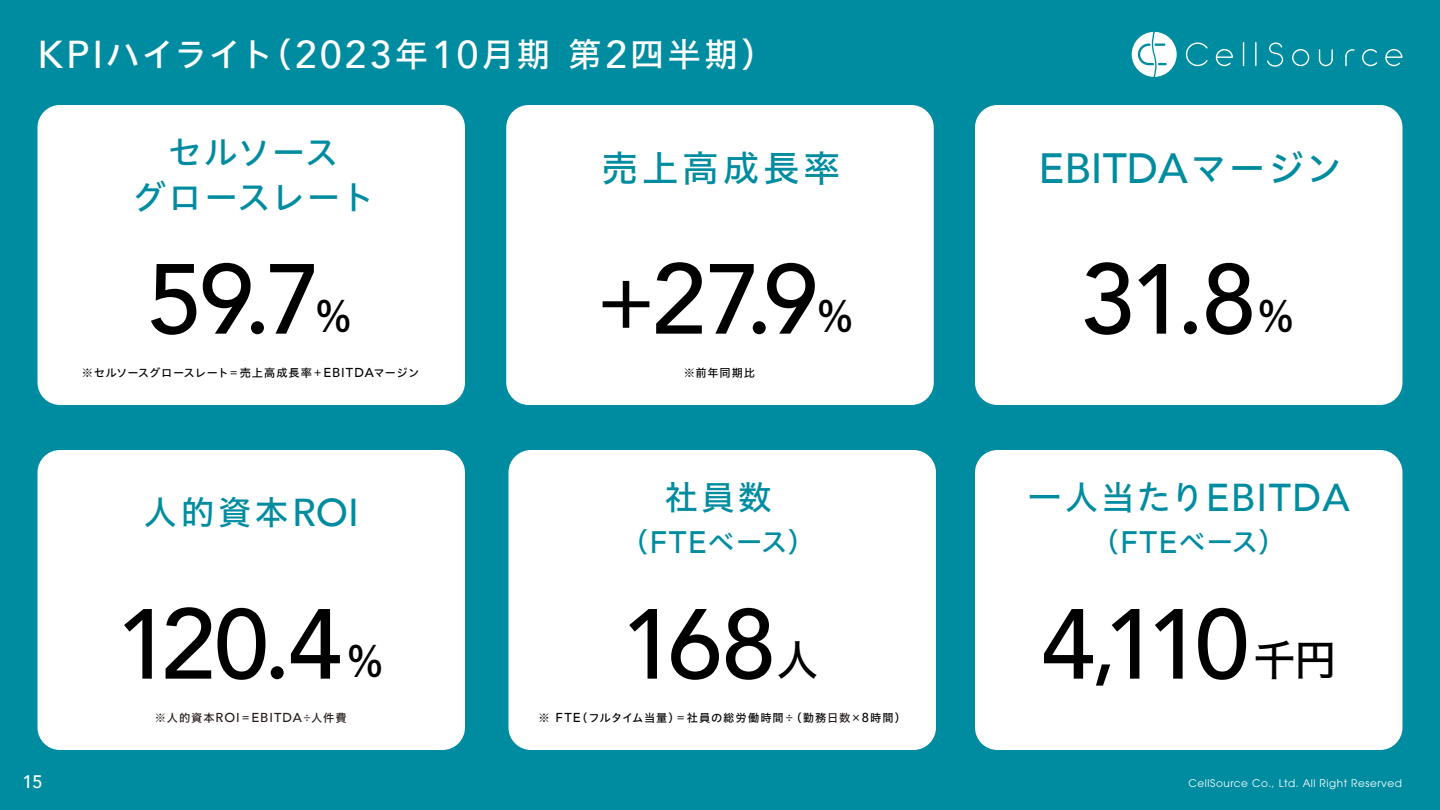
<style>
.page{position:relative;width:1440px;height:810px;background:#008ca0}
.page>*{position:absolute;margin:0;border:0;box-sizing:border-box;transform-origin:0 0}
.t1{font:500 98.32px "Avenir";letter-spacing:-.05em;color:#000}
.t2{font:42.75px "Hiragino UD Sans Std N W5";color:#000}
.t3{font:500 42.22px "Avenir";color:#008ca0}
.t4{font:500 38.78px "Avenir";letter-spacing:.035em;color:#008ca0}
.t5{font:36.75px "Hiragino UD Sans Std N W5";letter-spacing:.1em;color:#008ca0}
.t6{font:33.75px "Hiragino UD Sans Std N W5";letter-spacing:.05em;color:#fff}
.t7{font:33.75px/45px "Hiragino UD Sans Std N W5";letter-spacing:.025em;color:#008ca0;text-align:center}
.t8{font:33.75px "Hiragino UD Sans Std N W5";letter-spacing:.065em;color:#008ca0}
.t9{font:500 31.05px "Avenir";letter-spacing:.045em;color:#008ca0}
.t10{font:500 18.08px "Avenir";color:#fff}
.t11{font:11.25px "Hiragino UD Sans Std N W5";letter-spacing:.06em;color:#000}
.t12{font:11.25px "Hiragino UD Sans Std N W5";letter-spacing:.085em;color:#231815}
.t13{font:10.5px "ITC Avant Garde Pro";letter-spacing:.05em;color:#fff}
.s1{font-family:"Avenir";font-weight:500;font-size:38.78px}
.s2{font-family:"Hiragino UD Sans F Std W5"}
.s3{font-family:"Hiragino UD Sans Std N W5";font-weight:400;font-size:36.75px}
.s4{font-family:"Hiragino UD Sans Std N W5";font-weight:400;font-size:85.5px}
.s5{font-family:"Avenir";font-weight:500;font-size:12.9px}
.s6{font-family:"Hiragino UD Sans F Std W5";font-weight:400;font-size:27px}
.s7{font-family:"Hiragino UD Sans Std N W5";font-weight:400;font-size:27px}
.s8{font-family:"Hiragino UD Sans Std N W5";font-weight:400;font-size:33.75px}
.s9{font-size:86.03px}
.s10{color:#000}
.s11{color:#231815}
</style>
<div class="page">
<svg style="left:1186px;top:42px;width:22px;height:24px"></svg>
<svg style="left:1243px;top:42px;width:1px;height:24px"></svg>
<hr style="left:1255px;top:42px;width:2px;height:24px;background:#fff">
<svg style="left:1292px;top:49px;width:17px;height:17px"></svg>
<svg style="left:1267px;top:42px;width:16px;height:25px"></svg>
<svg style="left:1362px;top:49px;width:15px;height:17px"></svg>
<svg style="left:1216px;top:49px;width:17px;height:17px"></svg>
<svg style="left:1385px;top:49px;width:18px;height:17px"></svg>
<svg style="left:1319px;top:49px;width:14px;height:17px"></svg>
<svg style="left:1345px;top:49px;width:10px;height:17px"></svg>
<svg style="left:1132px;top:32px;width:45px;height:45px"></svg>
<div style="left:508px;top:450px;width:428px;height:300px;background:#fff;border-radius:22px"></div>
<div style="left:975px;top:450px;width:427px;height:300px;background:#fff;border-radius:22px"></div>
<div style="left:975px;top:105px;width:427px;height:300px;background:#fff;border-radius:22px"></div>
<div style="left:38px;top:450px;width:427px;height:300px;background:#fff;border-radius:22px"></div>
<div style="left:506px;top:105px;width:428px;height:300px;background:#fff;border-radius:22px"></div>
<div style="left:38px;top:105px;width:427px;height:300px;background:#fff;border-radius:22px"></div>
<h3 class="t6" style="left:38px;top:29px;width:739px"><span class="s1">KPI</span>ハイライト<span class="s2">（</span><span class="s1">2023</span>年<span class="s1">10</span>月期第<span class="s1">2</span>四半期<span class="s2">）</span></h3>
<h3 class="t7" style="left:132px;top:128px;width:244px">セルソース<br>グロースレート</h3>
<h3 class="t5" style="left:601px;top:141px;width:240px">売上高成長率</h3>
<h3 class="t3" style="left:1039px;top:132px;width:305px">EBITDA<span class="s3">マージン</span></h3>
<h1 class="t1" style="left:148px;top:214px;width:175px">59.7</h1>
<h2 class="t2" style="left:312px;top:283px;width:44px">％</h2>
<h1 class="t1" style="left:583px;top:214px;width:237px"><span class="s4">＋</span>27.9</h1>
<h2 class="t2" style="left:814px;top:283px;width:44px">％</h2>
<h1 class="t1" style="left:1080px;top:214px;width:178px">31.8</h1>
<h2 class="t2" style="left:1255px;top:283px;width:44px">％</h2>
<p class="t11" style="left:82px;top:364px;width:339px">※セルソースグロースレート＝売上高成長率＋<span class="s5">EBITDA</span>マージン</p>
<p class="t11" style="left:684px;top:364px;width:73px">※前年同期比</p>
<h3 class="t8" style="left:144px;top:486px;width:217px">人的資本<span class="s1">ROI</span></h3>
<h3 class="t8" style="left:664px;top:471px;width:109px">社員数</h3>
<h3 class="t9" style="left:621px;top:515px;width:195px"><span class="s6">（</span>FTE<span class="s7">ベース</span><span class="s6">）</span></h3>
<h3 class="t4" style="left:1028px;top:464px;width:324px"><span class="s8">一人当たり</span>EBITDA</h3>
<h3 class="t9" style="left:1092px;top:515px;width:195px"><span class="s6">（</span>FTE<span class="s7">ベース</span><span class="s6">）</span></h3>
<h1 class="t1" style="left:116px;top:559px;width:228px">120.4</h1>
<h2 class="t2" style="left:344px;top:628px;width:44px">％</h2>
<h1 class="t1" style="left:621px;top:559px;width:156px">168</h1>
<h2 class="t2" style="left:776px;top:627px;width:44px">人</h2>
<h1 class="t1" style="left:1041px;top:559px;width:210px">4<span class="s9">,</span>110</h1>
<h2 class="t2" style="left:1253px;top:627px;width:85px">千円</h2>
<p class="t12" style="left:155px;top:709px;width:193px">※人的資本<span class="s5">ROI</span><span class="s10">＝</span><span class="s5">EBITDA</span>÷人件費</p>
<p class="t11" style="left:538px;top:709px;width:369px">※ <span class="s5">FTE</span><span class="s2">（</span>フルタイム当量<span class="s2">）</span>＝社員の総労働時間÷<span class="s2">（</span>勤務<span class="s11">日数</span>×<span class="s5">8</span>時間<span class="s2">）</span></p>
<h3 class="t10" style="left:22px;top:766px;width:22px">15</h3>
<p class="t13" style="left:1188px;top:777px;width:215px">CellSource Co., Ltd. All Right Reserved</p>
</div>
